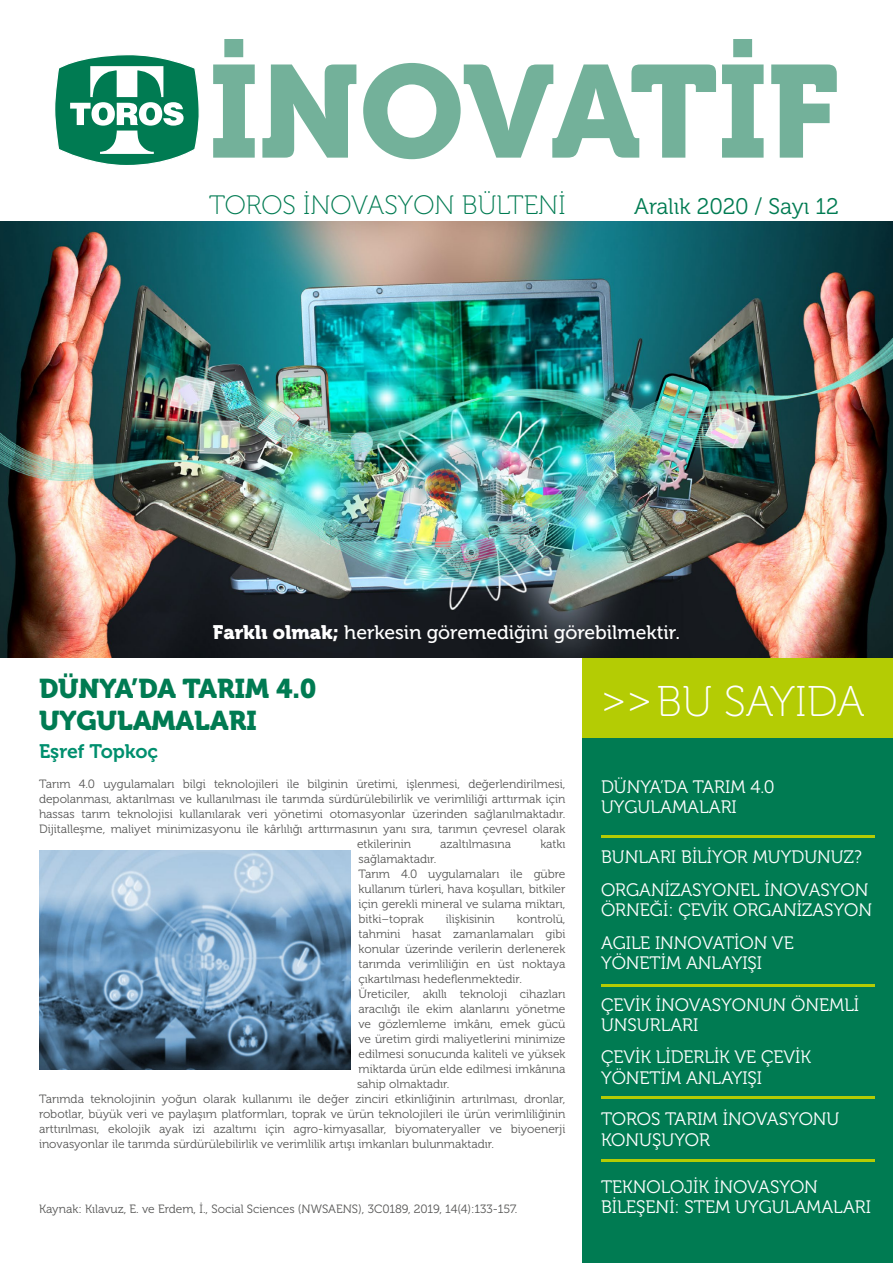
<style>
.page{position:relative;width:893px;height:1263px;background:#fff}
.page>*{position:absolute;margin:0;border:0;box-sizing:border-box;transform-origin:0 0}
.t1{font:130.2px "Museo 900";color:#73b19a}
.t2{font:42.9px "Museo 100";color:#fff}
.t3{font:27px/32.4px "Museo 900";color:#007b52}
.t4{font:26.55px "Museo 100";color:#007b52}
.t5{font:22.5px "Museo 300";color:#007b52}
.t6{font:19.5px "Museo 500";color:#fff}
.t7{font:19.5px "Museo 700";color:#008f6e}
.t8{font:18px/20.4px "Museo 300";color:#fff}
.t9{font:12px/15px "Museo 300";color:#575756}
.s1{font-family:"Museo 900"}
</style>
<div class="page">
<div style="left:583px;top:658px;width:310px;height:605px;background:#007b52"></div>
<div style="left:583px;top:657px;width:310px;height:80px;background:#b4cc04"></div>
<img style="left:0;top:222px;width:893px;height:435px">
<svg style="left:55px;top:55px;width:144px;height:110px"></svg>
<hr style="left:602px;top:835px;width:273px;height:3px;background:#b4cc04">
<hr style="left:602px;top:984px;width:273px;height:3px;background:#b4cc04">
<hr style="left:602px;top:1096px;width:273px;height:2px;background:#b4cc04">
<hr style="left:602px;top:1159px;width:273px;height:3px;background:#b4cc04">
<img style="left:39px;top:851px;width:311px;height:218px">
<h1 class="t1" style="left:209px;top:38px;width:631px">İNOVATİF</h1>
<h3 class="t4" style="left:209px;top:191px;width:358px">TOROS İNOVASYON BÜLTENİ</h3>
<h3 class="t5" style="left:634px;top:194px;width:206px">Aralık 2020 / Sayı 12</h3>
<h3 class="t6" style="left:213px;top:622px;width:468px"><span class="s1">Farklı olmak;</span> herkesin göremediğini görebilmektir.</h3>
<h3 class="t3" style="left:39px;top:672px;width:279px">DÜNYA’DA TARIM 4.0<br>UYGULAMALARI</h3>
<h3 class="t7" style="left:39px;top:740px;width:121px">Eşref Topkoç</h3>
<p class="t9" style="left:39px;top:776px;width:528px">Tarım 4.0 uygulamaları bilgi teknolojileri ile bilginin üretimi, işlenmesi, değerlendirilmesi,</p>
<p class="t9" style="left:39px;top:791px;width:528px">depolanması, aktarılması ve kullanılması ile tarımda sürdürülebilirlik ve verimliliği arttırmak için</p>
<p class="t9" style="left:39px;top:806px;width:528px">hassas tarım teknolojisi kullanılarak veri yönetimi otomasyonlar üzerinden sağlanılmaktadır.</p>
<p class="t9" style="left:39px;top:821px;width:528px">Dijitalleşme, maliyet minimizasyonu ile kârlılığı arttırmasının yanı sıra, tarımın çevresel olarak</p>
<p class="t9" style="left:357px;top:836px;width:55px">etkilerinin</p>
<p class="t9" style="left:440px;top:836px;width:73px">azaltılmasına</p>
<p class="t9" style="left:540px;top:836px;width:27px">katkı</p>
<p class="t9" style="left:358px;top:851px;width:209px">sağlamaktadır.<br>Tarım 4.0 uygulamaları ile gübre kullanım türleri, hava koşulları, bitkiler için gerekli mineral ve sulama miktarı, bitki–toprak</p>
<p class="t9" style="left:446px;top:911px;width:51px">ilişkisinin</p>
<p class="t9" style="left:517px;top:911px;width:50px">kontrolü,</p>
<p class="t9" style="left:358px;top:926px;width:208px">tahmini hasat zamanlamaları gibi</p>
<p class="t9" style="left:358px;top:941px;width:208px">konular üzerinde verilerin derlenerek</p>
<p class="t9" style="left:358px;top:956px;width:208px">tarımda verimliliğin en üst noktaya</p>
<p class="t9" style="left:358px;top:971px;width:165px">çıkartılması hedeflenmektedir.</p>
<p class="t9" style="left:358px;top:986px;width:208px">Üreticiler, akıllı teknoloji cihazları</p>
<p class="t9" style="left:358px;top:1001px;width:209px">aracılığı ile ekim alanlarını yönetme</p>
<p class="t9" style="left:358px;top:1016px;width:209px">ve gözlemleme imkânı, emek gücü</p>
<p class="t9" style="left:358px;top:1031px;width:209px">ve üretim girdi maliyetlerini minimize</p>
<p class="t9" style="left:358px;top:1046px;width:209px">edilmesi sonucunda kaliteli ve yüksek</p>
<p class="t9" style="left:358px;top:1061px;width:208px">miktarda ürün elde edilmesi imkânına</p>
<p class="t9" style="left:357px;top:1076px;width:94px">sahip olmaktadır.</p>
<p class="t9" style="left:39px;top:1091px;width:528px">Tarımda teknolojinin yoğun olarak kullanımı ile değer zinciri etkinliğinin artırılması, dronlar,</p>
<p class="t9" style="left:39px;top:1106px;width:528px">robotlar, büyük veri ve paylaşım platformları, toprak ve ürün teknolojileri ile ürün verimliliğinin</p>
<p class="t9" style="left:39px;top:1121px;width:528px">arttırılması, ekolojik ayak izi azaltımı için agro-kimyasallar, biyomateryaller ve biyoenerji</p>
<p class="t9" style="left:39px;top:1136px;width:456px">inovasyonlar ile tarımda sürdürülebilirlik ve verimlilik artışı imkanları bulunmaktadır.</p>
<p class="t9" style="left:39px;top:1202px;width:480px">Kaynak: Kılavuz, E. ve Erdem, İ., Social Sciences (NWSAENS), 3C0189, 2019, 14(4):133-157.</p>
<h2 class="t2" style="left:601px;top:678px;width:265px">&gt;&gt;BU SAYIDA</h2>
<h3 class="t8" style="left:601px;top:776px;width:175px">DÜNYA’DA TARIM 4.0<br>UYGULAMALARI</h3>
<h3 class="t8" style="left:601px;top:841px;width:269px;line-height:32.4px">BUNLARI BİLİYOR MUYDUNUZ?<br>ORGANİZASYONEL İNOVASYON</h3>
<h3 class="t8" style="left:601px;top:894px;width:273px;line-height:32.4px">ÖRNEĞİ: ÇEVİK ORGANİZASYON<br>AGILE INNOVATİON VE</h3>
<h3 class="t8" style="left:601px;top:953px;width:163px">YÖNETİM ANLAYIŞI</h3>
<h3 class="t8" style="left:601px;top:994px;width:260px">ÇEVİK İNOVASYONUN ÖNEMLİ<br>UNSURLARI</h3>
<h3 class="t8" style="left:601px;top:1047px;width:211px">ÇEVİK LİDERLİK VE ÇEVİK<br>YÖNETİM ANLAYIŞI</h3>
<h3 class="t8" style="left:601px;top:1109px;width:240px">TOROS TARIM İNOVASYONU<br>KONUŞUYOR</h3>
<h3 class="t8" style="left:601px;top:1177px;width:271px">TEKNOLOJİK İNOVASYON<br>BİLEŞENİ: STEM UYGULAMALARI</h3>
</div>
